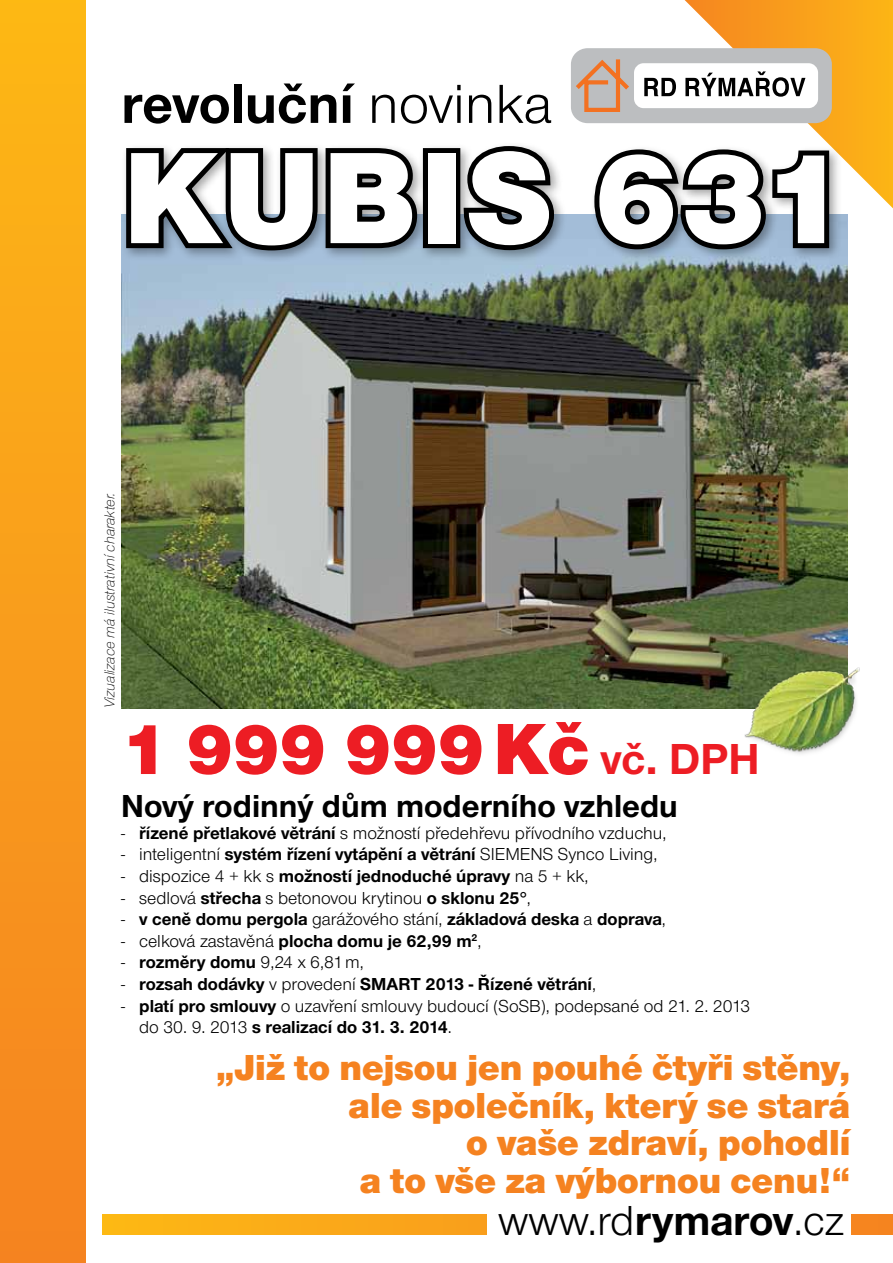
<style>
.page{position:relative;width:893px;height:1263px;background:#fff}
.page>*{position:absolute;margin:0;border:0;box-sizing:border-box;transform-origin:0 0}
.t1{font:900 135px "Nimbus Sans Novus TOT";letter-spacing:.03em;color:#fff}
.t2{font:900 75px "Nimbus Sans Novus TOT";color:#ed1d24}
.t3{font:700 57px "Nimbus Sans Novus TOT";color:#000}
.t4{font:43.5px "Nimbus Sans Novus TOT";color:#000}
.t5{font:900 37.5px/37.5px "Nimbus Sans Novus TOT";color:#f58220;text-align:right}
.t6{font:700 33px "Nimbus Sans Novus TOT";color:#000}
.t7{font:18px/21.6px "Nimbus Sans Novus TOT";color:#000}
.t8{font:700 18px "Nimbus Sans Novus TOT";color:#000}
.t9{font:italic 300 15px "Nimbus Sans Novus TOT";color:#000}
.s1{font-weight:400}
.s2{font-weight:700;font-size:45px}
.s3{font-weight:700}
</style>
<div class="page">
<img style="left:121px;top:255px;width:727px;height:453px">
<div style="left:0;top:0;width:85px;height:1263px;background:linear-gradient(to bottom,#fdb815,#f58321)"></div>
<svg style="left:103px;top:1214px;width:790px;height:21px;background:#faa719"></svg>
<div style="left:487px;top:1204px;width:363px;height:33px;background:#fff"></div>
<div style="left:121px;top:141px;width:721px;height:122px;background:#000;opacity:.35"></div>
<svg style="left:121px;top:141px;width:301px;height:114px;background:#666b6f"></svg>
<div style="left:423px;top:148px;width:37px;height:100px;border:10px solid #000"></div>
<svg style="left:459px;top:141px;width:100px;height:114px;background:#64686d"></svg>
<img style="left:738px;top:651px;width:122px;height:103px">
<svg style="left:571px;top:0;width:322px;height:255px"></svg>
<h3 class="t3" style="left:121px;top:70px;width:432px">revoluční <span class="s1">novinka</span></h3>
<h1 class="t1" style="left:123px;top:119px;width:724px">KUBIS 631</h1>
<p class="t9" style="left:101px;top:708px;width:217px;rotate:-90deg">Vizualizace má ilustrativní charakter.</p>
<h2 class="t2" style="left:121px;top:705px;width:640px">1 999 999Kč <span class="s2">vč. DPH</span></h2>
<h3 class="t6" style="left:121px;top:787px;width:558px">Nový rodinný dům moderního vzhledu</h3>
<p class="t7" style="left:121px;top:822px;width:547px">- <span class="s3">řízené přetlakové větrání</span> s možností předehřevu přívodního vzduchu,</p>
<p class="t7" style="left:121px;top:844px;width:538px">- inteligentní <span class="s3">systém řízení vytápění a větrání</span> SIEMENS Synco Living,</p>
<p class="t8" style="left:121px;top:865px;width:469px"><span class="s1">- dispozice 4 + kk s</span> možností jednoduché úpravy <span class="s1">na 5 + kk,</span></p>
<p class="t7" style="left:121px;top:887px;width:411px">- sedlová <span class="s3">střecha</span> s betonovou krytinou <span class="s3">o sklonu 25°</span>,</p>
<p class="t8" style="left:121px;top:909px;width:546px"><span class="s1">-</span> v ceně domu pergola <span class="s1">garážového stání,</span> základová deska <span class="s1">a</span> doprava<span class="s1">,</span></p>
<p class="t7" style="left:121px;top:930px;width:362px">- celková zastavěná <span class="s3">plocha domu je 62,99 m</span><sup>2</sup>,</p>
<p class="t7" style="left:121px;top:952px;width:244px">- <span class="s3">rozměry domu</span> 9,24 x 6,81m,</p>
<p class="t8" style="left:121px;top:973px;width:476px"><span class="s1">-</span> rozsah dodávky <span class="s1">v provedení</span> SMART 2013 - Řízené větrání<span class="s1">,</span></p>
<p class="t7" style="left:139px;top:995px;width:613px;text-indent:-18px">- <span class="s3">platí pro smlouvy</span> o uzavření smlouvy budoucí (SoSB), podepsané od 21. 2. 2013 do 30. 9. 2013 <span class="s3">s realizací do 31. 3. 2014</span>.</p>
<h3 class="t5" style="left:216px;top:1049px;width:636px">„Již to nejsou jen pouhé čtyři stěny, ale společník, který se stará<br>o vaše zdraví, pohodlí<br>a to vše za výbornou cenu!“</h3>
<h3 class="t4" style="left:498px;top:1196px;width:347px">www.rd<span class="s3">rymarov</span>.cz</h3>
</div>
